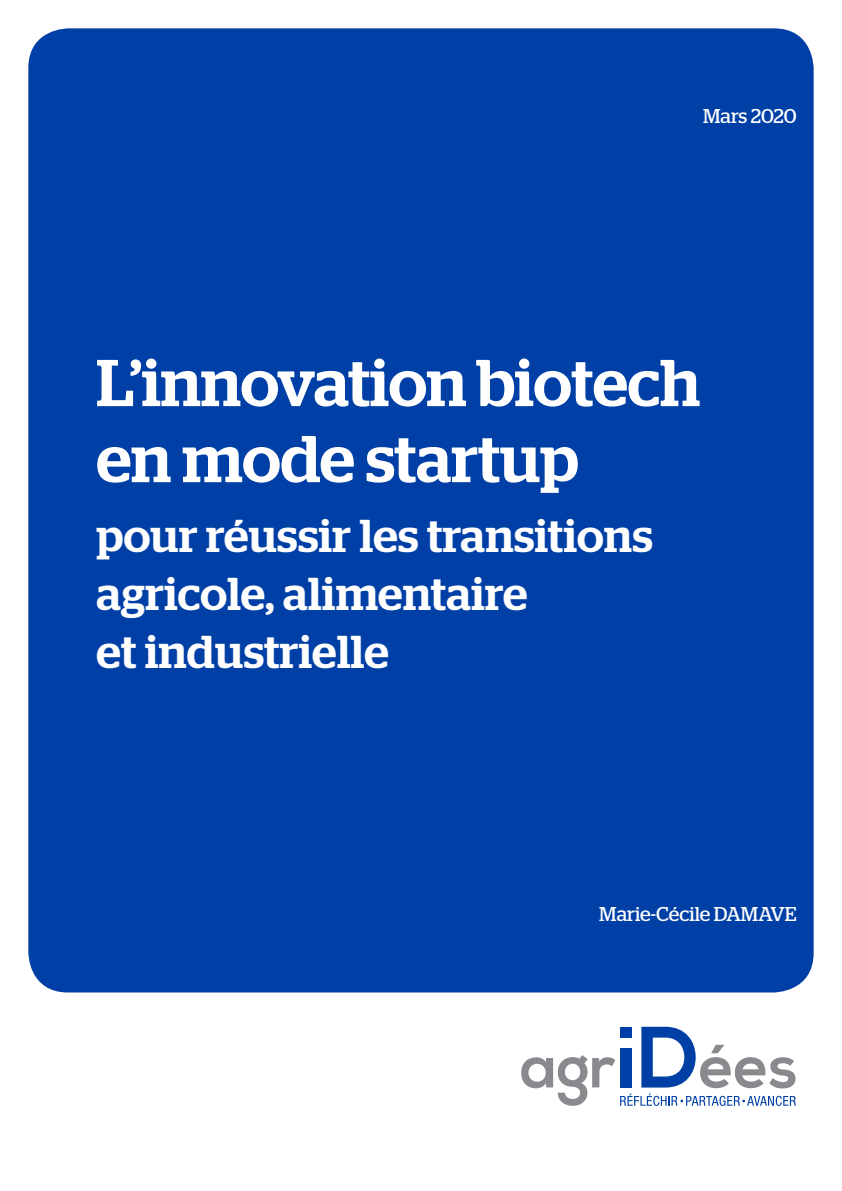
<style>
.page{position:relative;width:842px;height:1191px;background:#fff}
.page>*{position:absolute;margin:0;border:0;box-sizing:border-box;transform-origin:0 0}
.t1{font:500 66px/76px "Stag";letter-spacing:-.005em;color:#fff}
.t2{font:500 46px/58px "Stag";letter-spacing:.01em;color:#fff}
.t3{font:20px "Stag";color:#fff}
</style>
<div class="page">
<div style="left:28px;top:28px;width:786px;height:964px;background:#0040a6;border-radius:40px"></div>
<svg style="left:521px;top:1026px;width:275px;height:80px"></svg>
<p class="t3" style="left:703px;top:104px;width:95px">Mars 2020</p>
<h1 class="t1" style="left:96px;top:344px;width:605px">L’innovation biotech en mode startup</h1>
<p class="t2" style="left:96px;top:506px;width:558px">pour réussir les transitions agricole, alimentaire<br>et industrielle</p>
<p class="t3" style="left:599px;top:902px;width:199px">Marie-Cécile DAMAVE</p>
</div>
